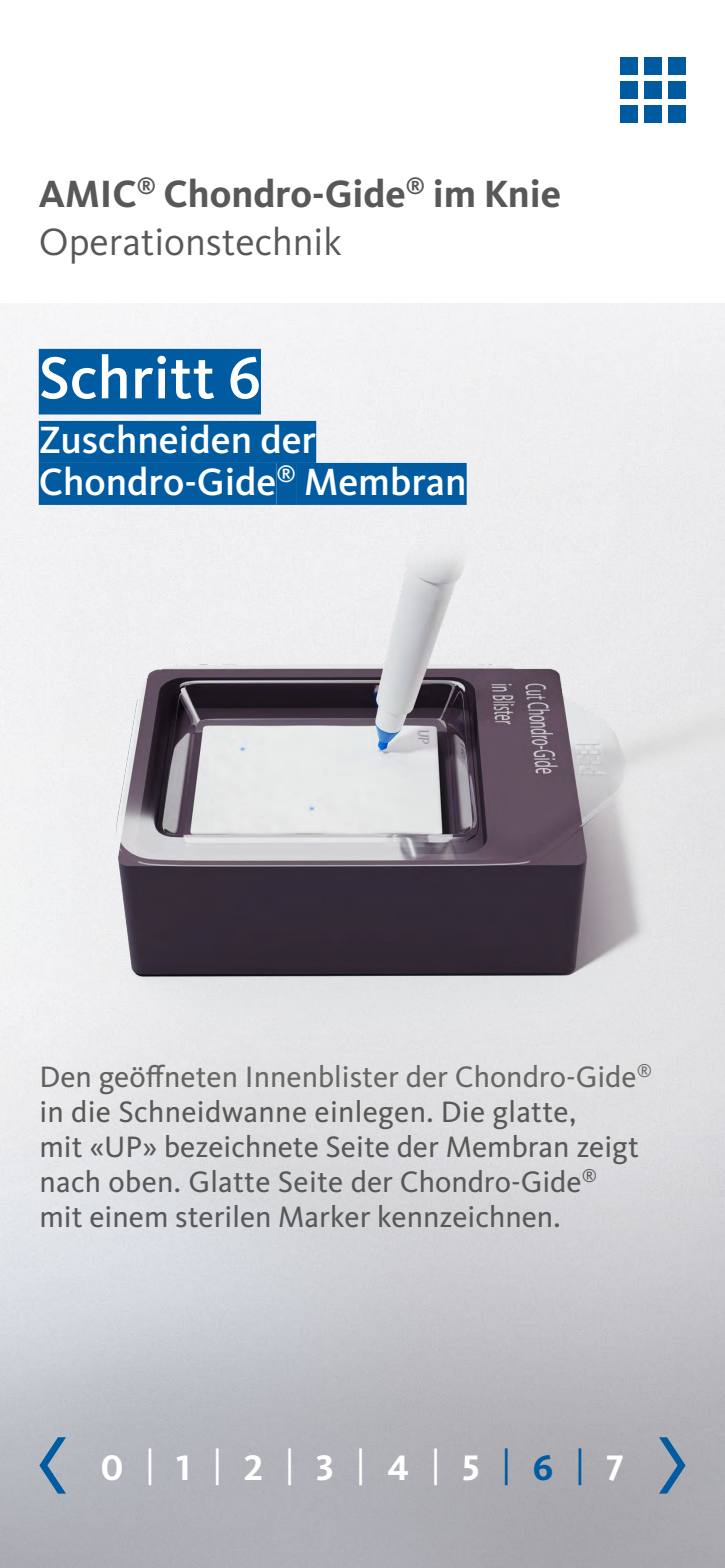
<style>
.page{position:relative;width:725px;height:1568px;background:#fff}
.page>*{position:absolute;margin:0;border:0;box-sizing:border-box;transform-origin:0 0}
.t1{font:500 61.25px "Kievit Pro";color:#fff}
.t2{font:700 39.38px/48.1px "Kievit Pro";color:#585858}
.t3{font:500 39.38px/42px "Kievit Pro";color:#fff}
.t4{font:700 36.75px "Kievit OT";color:#fff}
.t5{font:30.62px/35px "Kievit Pro";color:#585858}
.s1{font-weight:400}
.s2{font-weight:400;color:#005ba0}
.s3{color:#005ba0}
</style>
<div class="page">
<img style="left:0;top:303px;width:724px;height:1265px">
<div style="left:620px;top:106px;width:17px;height:17px;background:#005aa0"></div>
<div style="left:644px;top:106px;width:17px;height:17px;background:#005aa0"></div>
<div style="left:668px;top:106px;width:17px;height:17px;background:#005aa0"></div>
<div style="left:620px;top:82px;width:17px;height:17px;background:#005aa0"></div>
<div style="left:644px;top:82px;width:17px;height:17px;background:#005aa0"></div>
<div style="left:668px;top:82px;width:17px;height:17px;background:#005aa0"></div>
<div style="left:620px;top:57px;width:18px;height:18px;background:#005aa0"></div>
<div style="left:644px;top:57px;width:17px;height:18px;background:#005aa0"></div>
<div style="left:668px;top:57px;width:17px;height:18px;background:#005aa0"></div>
<svg style="left:39px;top:1437px;width:27px;height:57px;background:#809db6"></svg>
<svg style="left:659px;top:1437px;width:26px;height:57px"></svg>
<div style="left:39px;top:349px;width:222px;height:66px;background:#005ba0"></div>
<div style="left:39px;top:421px;width:277px;height:42px;background:#005ba0"></div>
<div style="left:39px;top:463px;width:237px;height:42px;background:#005ba0"></div>
<div style="left:276px;top:463px;width:20px;height:42px;background:#005ba0"></div>
<div style="left:296px;top:463px;width:170px;height:42px;background:#005ba0"></div>
<img style="left:0;top:511px;width:724px;height:581px">
<p class="t2" style="left:38px;top:169px;width:524px">AMIC<sup>®</sup> Chondro-Gide<sup>®</sup> im Knie<br><span class="s1">Operationstechnik</span></p>
<h1 class="t1" style="left:39px;top:341px;width:224px">Schritt 6</h1>
<p class="t3" style="left:39px;top:419px;width:429px">Zuschneiden der<br>Chondro-Gide<sup>®</sup> Membran</p>
<p class="t5" style="left:39px;top:1059px;width:614px">Den geöffneten Innenblister der Chondro-Gide<sup>® </sup>in die Schneidwanne einlegen. Die glatte,<br>mit «UP» bezeichnete Seite der Membran zeigt nach oben. Glatte Seite der Chondro-Gide<sup>®<br></sup>mit einem sterilen Marker kennzeichnen.</p>
<p class="t4" style="left:101px;top:1446px;width:525px">0 <span class="s1">|</span> 1 <span class="s1">|</span> 2 <span class="s1">|</span> 3 <span class="s1">|</span> 4 <span class="s1">|</span> 5 <span class="s2">|</span> <span class="s3">6</span> <span class="s2">|</span> 7</p>
</div>
